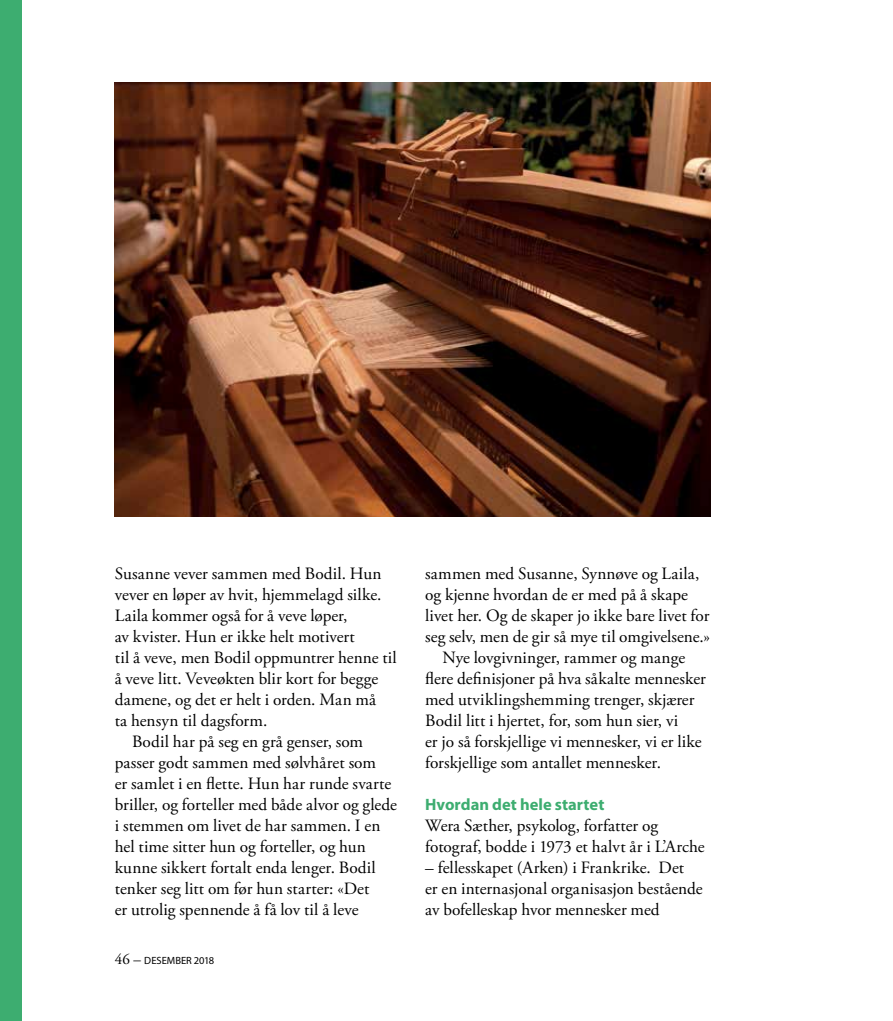
<style>
.page{position:relative;width:893px;height:1021px;background:#fff}
.page>*{position:absolute;margin:0;border:0;box-sizing:border-box;transform-origin:0 0}
.t1{font:17.25px/21px "Adobe Garamond Pro";color:#000}
.t2{font:700 16.5px "Myriad Pro";color:#3dad70}
.t3{font:10.5px "Myriad Pro";color:#000}
.s1{font-family:"Adobe Garamond Pro";font-size:15px}
</style>
<div class="page">
<div style="left:0;top:0;width:21px;height:1020px;background:#3dad70"></div>
<img style="left:115px;top:82px;width:595px;height:434px">
<p class="t1" style="left:115px;top:564px;width:268px">Susanne vever sammen med Bodil. Hun</p>
<p class="t1" style="left:115px;top:585px;width:268px">vever en løper av hvit, hjemmelagd silke.</p>
<p class="t1" style="left:115px;top:606px;width:234px">Laila kommer også for å veve løper,</p>
<p class="t1" style="left:115px;top:627px;width:241px">av kvister. Hun er ikke helt motivert</p>
<p class="t1" style="left:115px;top:648px;width:284px">til å veve, men Bodil oppmuntrer henne til</p>
<p class="t1" style="left:115px;top:669px;width:265px">å veve litt. Veveøkten blir kort for begge</p>
<p class="t1" style="left:115px;top:690px;width:263px">damene, og det er helt i orden. Man må</p>
<p class="t1" style="left:115px;top:711px;width:154px">ta hensyn til dagsform.</p>
<p class="t1" style="left:132px;top:732px;width:233px">Bodil har på seg en grå genser, som</p>
<p class="t1" style="left:115px;top:753px;width:263px">passer godt sammen med sølvhåret som</p>
<p class="t1" style="left:115px;top:774px;width:278px">er samlet i en flette. Hun har runde svarte</p>
<p class="t1" style="left:115px;top:795px;width:284px">briller, og forteller med både alvor og glede</p>
<p class="t1" style="left:115px;top:816px;width:267px">i stemmen om livet de har sammen. I en</p>
<p class="t1" style="left:115px;top:837px;width:253px">hel time sitter hun og forteller, og hun</p>
<p class="t1" style="left:115px;top:858px;width:263px">kunne sikkert fortalt enda lenger. Bodil</p>
<p class="t1" style="left:115px;top:879px;width:256px">tenker seg litt om før hun starter: «Det</p>
<p class="t1" style="left:115px;top:900px;width:245px">er utrolig spennende å få lov til å leve</p>
<p class="t3" style="left:115px;top:953px;width:101px"><span class="s1">46 –</span> DESEMBER 2018</p>
<p class="t1" style="left:425px;top:564px;width:276px">sammen med Susanne, Synnøve og Laila,</p>
<p class="t1" style="left:425px;top:585px;width:264px">og kjenne hvordan de er med på å skape</p>
<p class="t1" style="left:425px;top:606px;width:286px">livet her. Og de skaper jo ikke bare livet for</p>
<p class="t1" style="left:425px;top:627px;width:286px">seg selv, men de gir så mye til omgivelsene.»</p>
<p class="t1" style="left:442px;top:648px;width:244px">Nye lovgivninger, rammer og mange</p>
<p class="t1" style="left:425px;top:669px;width:282px">flere definisjoner på hva såkalte mennesker</p>
<p class="t1" style="left:425px;top:690px;width:271px">med utviklingshemming trenger, skjærer</p>
<p class="t1" style="left:425px;top:710px;width:254px">Bodil litt i hjertet, for, som hun sier, vi</p>
<p class="t1" style="left:425px;top:731px;width:278px">er jo så forskjellige vi mennesker, vi er like</p>
<p class="t1" style="left:425px;top:752px;width:237px">forskjellige som antallet mennesker.</p>
<p class="t2" style="left:425px;top:794px;width:181px">Hvordan det hele startet</p>
<p class="t1" style="left:425px;top:816px;width:281px">Wera Sæther, psykolog, forfatter og fotograf, bodde i 1973 et halvt år i L’Arche</p>
<p class="t1" style="left:425px;top:858px;width:279px">– fellesskapet (Arken) i Frankrike. Det<br>er en internasjonal organisasjon bestående av bofelleskap hvor mennesker med</p>
</div>
